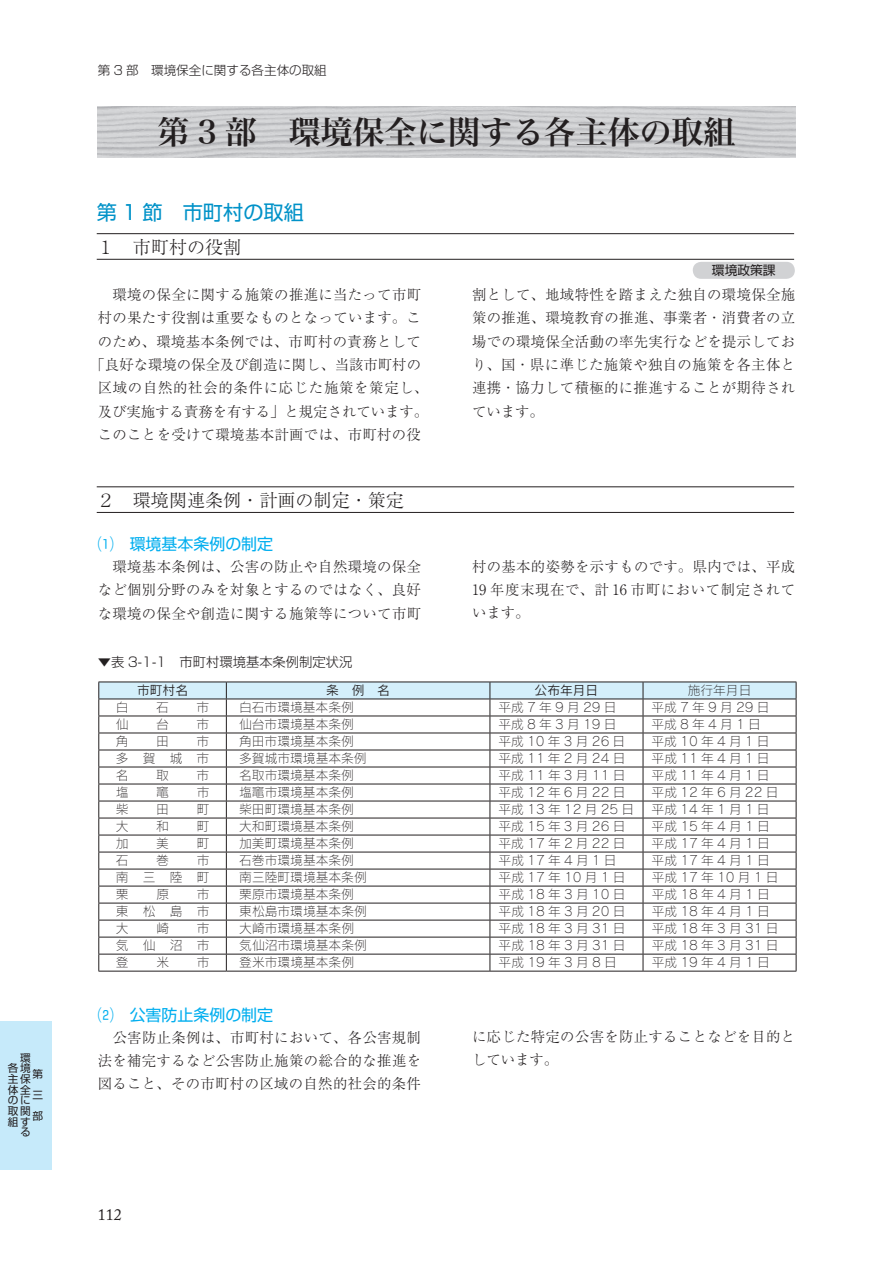
<style>
.page{position:relative;width:893px;height:1263px;background:#fff}
.page>*{position:absolute;margin:0;border:0;box-sizing:border-box;transform-origin:0 0}
.t1{font:31.95px "Hira Min Pro W6";color:#231f20}
.t2{font:20.25px "Shin Go Pro";color:#0092c8}
.t3{font:300 18px "Ryumin Pro";color:#231f20}
.t4{font:15.9px "Shin Go Pro";color:#00aeef}
.t5{font:15.9px "Adobe Caslon Pro";color:#231f20}
.t6{font:300 14.4px/23.2px "Ryumin Pro";letter-spacing:.025em;color:#231f20;text-align:justify}
.t7{font:300 13.35px "Shin Go Pro";color:#231f20}
.t8{font:12.75px "Rodin Pro L";letter-spacing:.25em;color:#231f20}
.t9{font:12.75px "Rodin Pro L";color:#231f20}
.t10{font:12.75px "Rodin Pro M";color:#231f20}
.t11{font:12.75px "Shin Go Pro";color:#231f20}
.t12{font:300 12.6px "Shin Go Pro";color:#231f20}
.t13{font:10.65px/10.6px "Shin Go Pro";color:#231f20;text-align:justify}
</style>
<div class="page">
<div style="left:0;top:1020px;width:51px;height:149px;background:#c6eafa"></div>
<hr style="left:97px;top:233px;width:697px;height:1px;background:#231f20">
<hr style="left:97px;top:259px;width:697px;height:1px;background:#231f20">
<hr style="left:97px;top:487px;width:697px;height:1px;background:#231f20">
<hr style="left:97px;top:512px;width:697px;height:1px;background:#231f20">
<div style="left:693px;top:262px;width:102px;height:17px;background:#d1d2d4;border-radius:9px"></div>
<hr style="left:98px;top:971px;width:128px;height:1px;background:#231f20">
<hr style="left:226px;top:971px;width:264px;height:1px;background:#231f20">
<hr style="left:490px;top:971px;width:153px;height:1px;background:#231f20">
<hr style="left:643px;top:971px;width:153px;height:1px;background:#231f20">
<svg style="left:98px;top:682px;width:699px;height:289px"></svg>
<hr style="left:98px;top:733px;width:128px;height:1px;background:#231f20">
<p class="t13" style="left:8px;top:1051px;width:24px;text-align:right">環各境主保体全のに取関組する</p>
<p class="t13" style="left:32px;top:1062px;width:12px;line-height:21.3px">第三部</p>
<p class="t12" style="left:98px;top:60px;width:231px">第 3 部　環境保全に関する各主体の取組</p>
<h1 class="t1" style="left:158px;top:104px;width:579px">第 3 部　環境保全に関する各主体の取組</h1>
<h2 class="t2" style="left:97px;top:196px;width:209px">第 1 節　市町村の取組</h2>
<p class="t3" style="left:97px;top:233px;width:146px">１　市町村の役割</p>
<p class="t11" style="left:712px;top:260px;width:65px">環境政策課</p>
<p class="t6" style="left:91px;top:282px;width:339px;text-align:center">　環境の保全に関する施策の推進に当たって市町村の果たす役割は重要なものとなっています。このため、環境基本条例では、市町村の責務として「良好な環境の保全及び創造に関し、当該市町村の区域の自然的社会的条件に応じた施策を策定し、及び実施する責務を有する」と規定されています。このことを受けて環境基本計画では、市町村の役</p>
<p class="t6" style="left:472px;top:282px;width:325px">割として、地域特性を踏まえた独自の環境保全施策の推進、環境教育の推進、事業者・消費者の立場での環境保全活動の率先実行などを提示しており、国・県に準じた施策や独自の施策を各主体と連携・協力して積極的に推進することが期待されています。</p>
<p class="t3" style="left:97px;top:486px;width:309px">２　環境関連条例・計画の制定・策定</p>
<p class="t4" style="left:98px;top:531px;width:177px">⑴　環境基本条例の制定</p>
<p class="t6" style="left:98px;top:554px;width:325px">　環境基本条例は、公害の防止や自然環境の保全など個別分野のみを対象とするのではなく、良好な環境の保全や創造に関する施策等について市町</p>
<p class="t6" style="left:472px;top:553px;width:325px">村の基本的姿勢を示すものです。県内では、平成19 年度末現在で、計 16 市町において制定されています。</p>
<p class="t7" style="left:98px;top:651px;width:256px">▼表 3-1-1　市町村環境基本条例制定状況</p>
<p class="t10" style="left:137px;top:682px;width:53px">市町村名</p>
<p class="t10" style="left:326px;top:682px;width:65px">条　例　名</p>
<p class="t10" style="left:535px;top:682px;width:65px">公布年月日</p>
<p class="t9" style="left:688px;top:682px;width:65px">施行年月日</p>
<p class="t9" style="left:116px;top:699px;width:14px">白</p>
<p class="t9" style="left:156px;top:699px;width:14px">石</p>
<p class="t9" style="left:197px;top:699px;width:14px">市</p>
<p class="t9" style="left:239px;top:699px;width:116px">白石市環境基本条例</p>
<p class="t8" style="left:498px;top:699px;width:120px">平成7年9月29日</p>
<p class="t8" style="left:651px;top:699px;width:120px">平成7年9月29日</p>
<p class="t9" style="left:116px;top:716px;width:14px">仙</p>
<p class="t9" style="left:156px;top:716px;width:14px">台</p>
<p class="t9" style="left:197px;top:716px;width:14px">市</p>
<p class="t9" style="left:239px;top:716px;width:116px">仙台市環境基本条例</p>
<p class="t8" style="left:498px;top:716px;width:120px">平成8年3月19日</p>
<p class="t8" style="left:651px;top:716px;width:111px">平成8年4月1日</p>
<p class="t9" style="left:116px;top:733px;width:14px">角</p>
<p class="t9" style="left:156px;top:733px;width:14px">田</p>
<p class="t9" style="left:197px;top:733px;width:14px">市</p>
<p class="t9" style="left:239px;top:733px;width:116px">角田市環境基本条例</p>
<p class="t8" style="left:498px;top:733px;width:128px">平成10年3月26日</p>
<p class="t8" style="left:652px;top:733px;width:120px">平成10年4月1日</p>
<p class="t9" style="left:116px;top:750px;width:95px">多賀城市</p>
<p class="t9" style="left:239px;top:750px;width:129px">多賀城市環境基本条例</p>
<p class="t8" style="left:498px;top:750px;width:128px">平成11年2月24日</p>
<p class="t8" style="left:652px;top:750px;width:120px">平成11年4月1日</p>
<p class="t9" style="left:116px;top:767px;width:14px">名</p>
<p class="t9" style="left:156px;top:767px;width:14px">取</p>
<p class="t9" style="left:197px;top:767px;width:14px">市</p>
<p class="t9" style="left:239px;top:767px;width:116px">名取市環境基本条例</p>
<p class="t8" style="left:498px;top:767px;width:128px">平成11年3月11日</p>
<p class="t8" style="left:652px;top:767px;width:120px">平成11年4月1日</p>
<p class="t9" style="left:116px;top:784px;width:14px">塩</p>
<p class="t9" style="left:156px;top:784px;width:14px">竈</p>
<p class="t9" style="left:197px;top:784px;width:14px">市</p>
<p class="t9" style="left:239px;top:784px;width:116px">塩竈市環境基本条例</p>
<p class="t8" style="left:498px;top:784px;width:128px">平成12年6月22日</p>
<p class="t8" style="left:652px;top:784px;width:128px">平成12年6月22日</p>
<p class="t9" style="left:116px;top:801px;width:14px">柴</p>
<p class="t9" style="left:156px;top:801px;width:14px">田</p>
<p class="t9" style="left:197px;top:801px;width:14px">町</p>
<p class="t9" style="left:239px;top:801px;width:116px">柴田町環境基本条例</p>
<p class="t8" style="left:498px;top:801px;width:137px">平成13年12月25日</p>
<p class="t8" style="left:652px;top:801px;width:120px">平成14年1月1日</p>
<p class="t9" style="left:116px;top:818px;width:14px">大</p>
<p class="t9" style="left:156px;top:818px;width:14px">和</p>
<p class="t9" style="left:197px;top:818px;width:14px">町</p>
<p class="t9" style="left:239px;top:818px;width:116px">大和町環境基本条例</p>
<p class="t8" style="left:499px;top:818px;width:128px">平成15年3月26日</p>
<p class="t8" style="left:652px;top:818px;width:120px">平成15年4月1日</p>
<p class="t9" style="left:116px;top:835px;width:14px">加</p>
<p class="t9" style="left:156px;top:835px;width:14px">美</p>
<p class="t9" style="left:197px;top:835px;width:14px">町</p>
<p class="t9" style="left:239px;top:835px;width:116px">加美町環境基本条例</p>
<p class="t8" style="left:499px;top:835px;width:128px">平成17年2月22日</p>
<p class="t8" style="left:652px;top:835px;width:120px">平成17年4月1日</p>
<p class="t9" style="left:116px;top:852px;width:14px">石</p>
<p class="t9" style="left:156px;top:852px;width:14px">巻</p>
<p class="t9" style="left:197px;top:852px;width:14px">市</p>
<p class="t9" style="left:239px;top:852px;width:116px">石巻市環境基本条例</p>
<p class="t8" style="left:499px;top:852px;width:120px">平成17年4月1日</p>
<p class="t8" style="left:652px;top:852px;width:120px">平成17年4月1日</p>
<p class="t9" style="left:116px;top:869px;width:95px">南三陸町</p>
<p class="t9" style="left:239px;top:869px;width:129px">南三陸町環境基本条例</p>
<p class="t8" style="left:499px;top:869px;width:128px">平成17年10月1日</p>
<p class="t8" style="left:652px;top:869px;width:128px">平成17年10月1日</p>
<p class="t9" style="left:116px;top:886px;width:14px">栗</p>
<p class="t9" style="left:156px;top:886px;width:14px">原</p>
<p class="t9" style="left:197px;top:886px;width:14px">市</p>
<p class="t9" style="left:239px;top:886px;width:116px">栗原市環境基本条例</p>
<p class="t8" style="left:499px;top:886px;width:128px">平成18年3月10日</p>
<p class="t8" style="left:652px;top:886px;width:120px">平成18年4月1日</p>
<p class="t9" style="left:116px;top:903px;width:95px">東松島市</p>
<p class="t9" style="left:239px;top:903px;width:129px">東松島市環境基本条例</p>
<p class="t8" style="left:499px;top:903px;width:128px">平成18年3月20日</p>
<p class="t8" style="left:652px;top:903px;width:120px">平成18年4月1日</p>
<p class="t9" style="left:116px;top:920px;width:14px">大</p>
<p class="t9" style="left:156px;top:920px;width:14px">崎</p>
<p class="t9" style="left:197px;top:920px;width:14px">市</p>
<p class="t9" style="left:239px;top:920px;width:116px">大崎市環境基本条例</p>
<p class="t8" style="left:499px;top:920px;width:128px">平成18年3月31日</p>
<p class="t8" style="left:652px;top:920px;width:128px">平成18年3月31日</p>
<p class="t9" style="left:116px;top:937px;width:95px">気仙沼市</p>
<p class="t9" style="left:239px;top:937px;width:129px">気仙沼市環境基本条例</p>
<p class="t8" style="left:499px;top:937px;width:128px">平成18年3月31日</p>
<p class="t8" style="left:652px;top:937px;width:128px">平成18年3月31日</p>
<p class="t9" style="left:116px;top:954px;width:14px">登</p>
<p class="t9" style="left:156px;top:954px;width:14px">米</p>
<p class="t9" style="left:197px;top:954px;width:14px">市</p>
<p class="t9" style="left:239px;top:954px;width:116px">登米市環境基本条例</p>
<p class="t8" style="left:499px;top:954px;width:120px">平成19年3月8日</p>
<p class="t8" style="left:652px;top:954px;width:120px">平成19年4月1日</p>
<p class="t4" style="left:98px;top:1001px;width:177px">⑵　公害防止条例の制定</p>
<p class="t6" style="left:98px;top:1024px;width:325px">　公害防止条例は、市町村において、各公害規制法を補完するなど公害防止施策の総合的な推進を図ること、その市町村の区域の自然的社会的条件</p>
<p class="t6" style="left:472px;top:1024px;width:325px">に応じた特定の公害を防止することなどを目的としています。</p>
<p class="t5" style="left:98px;top:1205px;width:25px">112</p>
</div>
